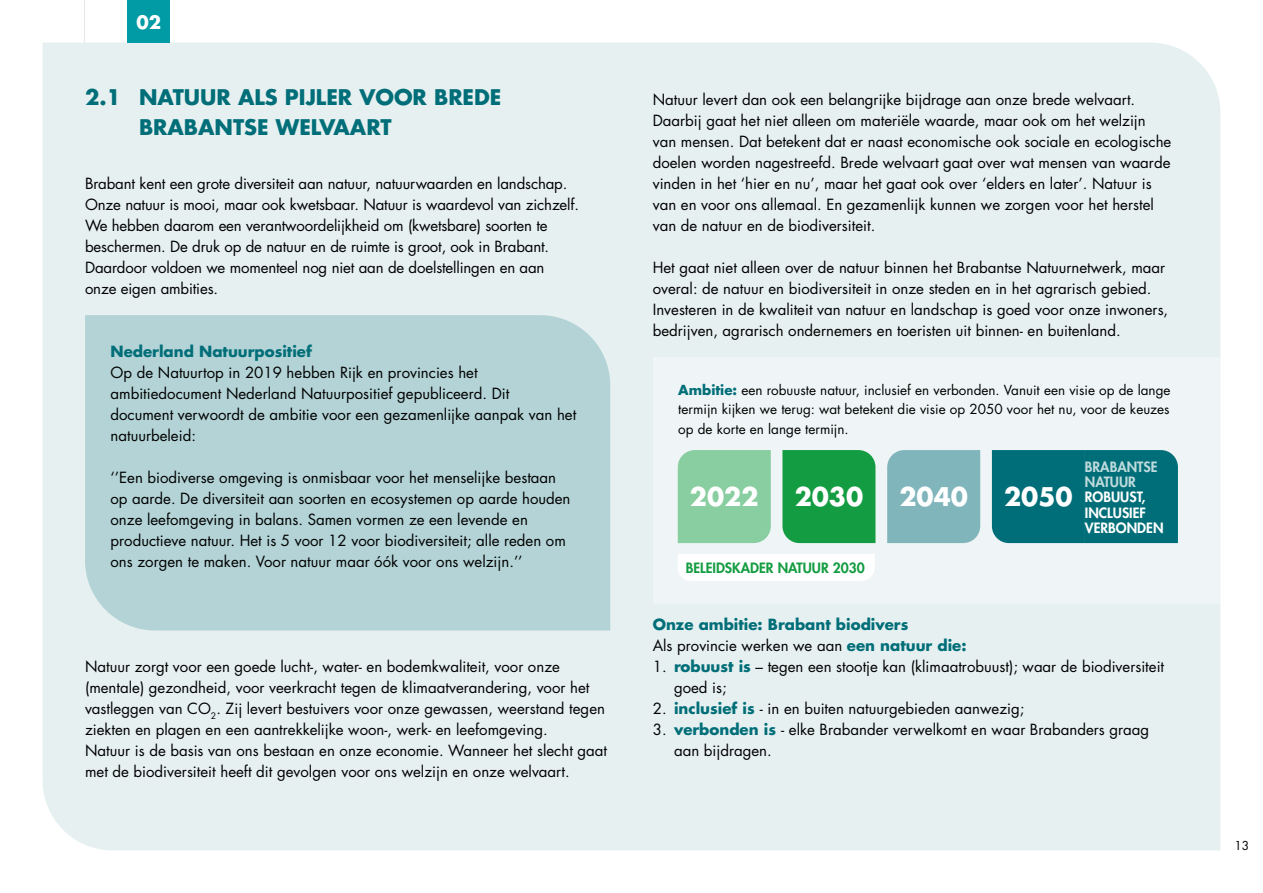
<style>
.page{position:relative;width:1263px;height:893px;background:#fff}
.page>*{position:absolute;margin:0;border:0;box-sizing:border-box;transform-origin:0 0}
.t1{font:700 25.05px "Futura Std";color:#fff}
.t2{font:700 21px/30px "Futura Std";color:#006e78}
.t3{font:700 18px "Futura Std";color:#fff}
.t4{font:15px/21px "Futura Std";color:#000}
.t5{font:700 15px/21px "Futura Std";color:#006e78}
.t6{font:800 13.8px/15.5px "Futura Std";color:#fff}
.t7{font:800 13.8px "Futura Std";color:#139c41}
.t8{font:800 13.8px/15.5px "Futura Std";color:#bfdbdd}
.t9{font:13.5px/19.5px "Futura Std";color:#000;text-align:justify}
.t10{font:12px "Futura Std";color:#000}
.s1{font-weight:700;color:#006e78}
.s2{font-weight:400;color:#000}
</style>
<div class="page">
<div style="left:43px;top:43px;width:1177px;height:807px;background:#e6f0f1"></div>
<hr style="left:84px;top:0;width:1px;height:43px;background:#e6e6e6">
<div style="left:128px;top:0;width:42px;height:43px;background:#009ba4"></div>
<div style="left:85px;top:315px;width:525px;height:315px;background:#b3d3d6"></div>
<div style="left:653px;top:357px;width:567px;height:247px;background:#eff5f6"></div>
<div style="left:678px;top:554px;width:197px;height:27px;background:#fff"></div>
<div style="left:678px;top:450px;width:93px;height:93px;background:#89cea0"></div>
<div style="left:782px;top:450px;width:93px;height:93px;background:#139c41"></div>
<div style="left:887px;top:450px;width:93px;height:93px;background:#80b6bb"></div>
<div style="left:992px;top:450px;width:186px;height:93px;background:#006e78"></div>
<p class="t3" style="left:136px;top:10px;width:26px">02</p>
<h2 class="t2" style="left:139px;top:82px;width:364px;text-indent:-54px">2.1 NATUUR ALS PIJLER VOOR BREDE<br>BRABANTSE WELVAART</h2>
<p class="t4" style="left:85px;top:173px;width:496px">Brabant kent een grote diversiteit aan natuur, natuurwaarden en landschap.<br>Onze natuur is mooi, maar ook kwetsbaar. Natuur is waardevol van zichzelf.<br>We hebben daarom een verantwoordelijkheid om (kwetsbare) soorten te beschermen. De druk op de natuur en de ruimte is groot, ook in Brabant.<br>Daardoor voldoen we momenteel nog niet aan de doelstellingen en aan onze eigen ambities.</p>
<p class="t5" style="left:111px;top:341px;width:203px">Nederland Natuurpositief</p>
<p class="t4" style="left:111px;top:362px;width:467px">Op de Natuurtop in 2019 hebben Rijk en provincies het ambitiedocument Nederland Natuurpositief gepubliceerd. Dit<br>document verwoordt de ambitie voor een gezamenlijke aanpak van het natuurbeleid:</p>
<p class="t4" style="left:111px;top:467px;width:461px">‘’Een biodiverse omgeving is onmisbaar voor het menselijke bestaan op aarde. De diversiteit aan soorten en ecosystemen op aarde houden onze leefomgeving in balans. Samen vormen ze een levende en productieve natuur. Het is 5 voor 12 voor biodiversiteit; alle reden om ons zorgen te maken. Voor natuur maar óók voor ons welzijn.’’</p>
<p class="t4" style="left:85px;top:656px;width:524px">Natuur zorgt voor een goede lucht-, water- en bodemkwaliteit, voor onze (mentale) gezondheid, voor veerkracht tegen de klimaatverandering, voor het vastleggen van CO<sub>2</sub>. Zij levert bestuivers voor onze gewassen, weerstand tegen ziekten en plagen en een aantrekkelijke woon-, werk- en leefomgeving.<br>Natuur is de basis van ons bestaan en onze economie. Wanneer het slecht gaat met de biodiversiteit heeft dit gevolgen voor ons welzijn en onze welvaart.</p>
<p class="t4" style="left:653px;top:89px;width:520px">Natuur levert dan ook een belangrijke bijdrage aan onze brede welvaart.<br>Daarbij gaat het niet alleen om materiële waarde, maar ook om het welzijn van mensen. Dat betekent dat er naast economische ook sociale en ecologische doelen worden nagestreefd. Brede welvaart gaat over wat mensen van waarde vinden in het ‘hier en nu’, maar het gaat ook over ‘elders en later’. Natuur is van en voor ons allemaal. En gezamenlijk kunnen we zorgen voor het herstel van de natuur en de biodiversiteit.</p>
<p class="t4" style="left:653px;top:257px;width:517px">Het gaat niet alleen over de natuur binnen het Brabantse Natuurnetwerk, maar overal: de natuur en biodiversiteit in onze steden en in het agrarisch gebied.<br>Investeren in de kwaliteit van natuur en landschap is goed voor onze inwoners, bedrijven, agrarisch ondernemers en toeristen uit binnen- en buitenland.</p>
<p class="t9" style="left:678px;top:380px;width:494px"><span class="s1">Ambitie:</span> een robuuste natuur, inclusief en verbonden. Vanuit een visie op de lange termijn kijken we terug: wat betekent die visie op 2050 voor het nu, voor de keuzes op de korte en lange termijn.</p>
<h1 class="t1" style="left:690px;top:479px;width:70px">2022</h1>
<h1 class="t1" style="left:795px;top:479px;width:70px">2030</h1>
<h1 class="t1" style="left:899px;top:479px;width:70px">2040</h1>
<h1 class="t1" style="left:1004px;top:479px;width:70px">2050</h1>
<p class="t7" style="left:686px;top:559px;width:181px">BELEIDSKADER NATUUR 2030</p>
<p class="t8" style="left:1085px;top:459px;width:74px">BRABANTSE<br>NATUUR</p>
<p class="t6" style="left:1085px;top:489px;width:80px">ROBUUST,<br>INCLUSIEF<br>VERBONDEN</p>
<p class="t5" style="left:653px;top:614px;width:315px">Onze ambitie: Brabant biodivers<br><span class="s2">Als provincie werken we aan</span> een natuur die:</p>
<p class="t4" style="left:674px;top:656px;width:492px;text-indent:-21px">1. <span class="s1">robuust is</span> – tegen een stootje kan (klimaatrobuust); waar de biodiversiteit goed is;</p>
<p class="t4" style="left:653px;top:698px;width:373px">2. <span class="s1">inclusief is</span> - in en buiten natuurgebieden aanwezig;</p>
<p class="t4" style="left:674px;top:719px;width:477px;text-indent:-21px">3. <span class="s1">verbonden is</span> - elke Brabander verwelkomt en waar Brabanders graag aan bijdragen.</p>
<p class="t10" style="left:1234px;top:838px;width:16px">13</p>
</div>
